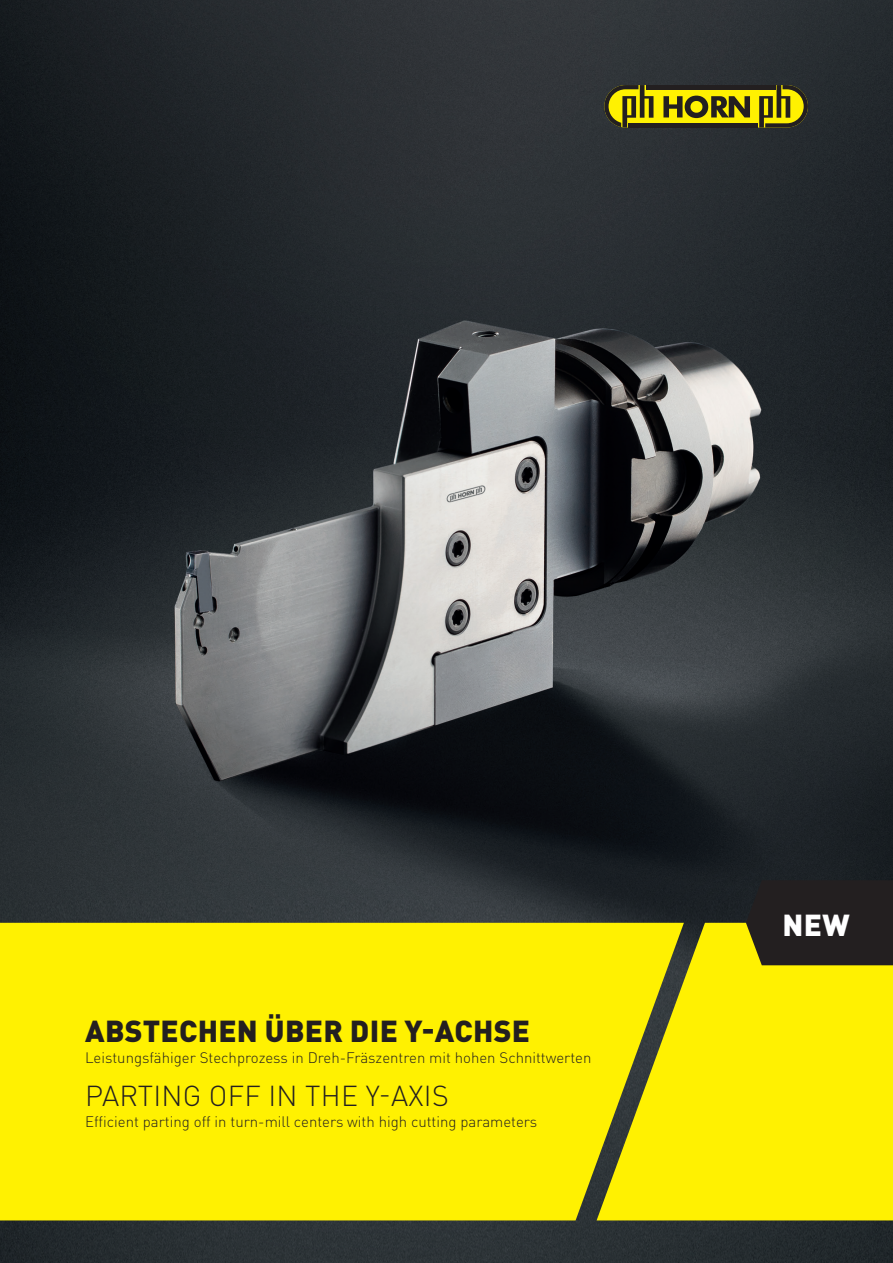
<style>
.page{position:relative;width:893px;height:1263px;background:#fff}
.page>*{position:absolute;margin:0;border:0;box-sizing:border-box;transform-origin:0 0}
.t1{font:900 30px "DIN Pro";letter-spacing:.01em;color:#231f20}
.t2{font:900 30px "DIN Pro";color:#fff}
.t3{font:300 28.5px "DIN Pro";letter-spacing:.01em;color:#231f20}
.t4{font:300 15px "DIN Pro";color:#231f20}
</style>
<div class="page">
<img style="left:0;top:0;width:893px;height:1263px">
<div style="left:604px;top:85px;width:204px;height:43px;background:#fff101;border-radius:21px"></div>
<hr style="left:646px;top:85px;width:129px;height:4px;background:#231f20">
<div style="left:629px;top:123px;width:129px;height:5px;background:#231f20"></div>
<svg style="left:604px;top:85px;width:49px;height:43px"></svg>
<svg style="left:759px;top:85px;width:49px;height:43px"></svg>
<svg style="left:663px;top:96px;width:87px;height:22px"></svg>
<div style="left:0;top:923px;width:597px;height:297px;background:#fff101"></div>
<svg style="left:597px;top:923px;width:296px;height:297px;background:#f0e405"></svg>
<div style="left:746px;top:880px;width:147px;height:85px;background:#231f20"></div>
<h1 class="t1" style="left:85px;top:1007px;width:446px">ABSTECHEN ÜBER DIE Y-ACHSE</h1>
<p class="t4" style="left:85px;top:1046px;width:508px">Leistungsfähiger Stechprozess in Dreh-Fräszentren mit hohen Schnittwerten</p>
<h2 class="t3" style="left:85px;top:1074px;width:365px">PARTING OFF IN THE Y-AXIS</h2>
<p class="t4" style="left:85px;top:1110px;width:454px">Efficient parting off in turn-mill centers with high cutting parameters</p>
<h1 class="t2" style="left:782px;top:901px;width:69px">NEW</h1>
</div>
